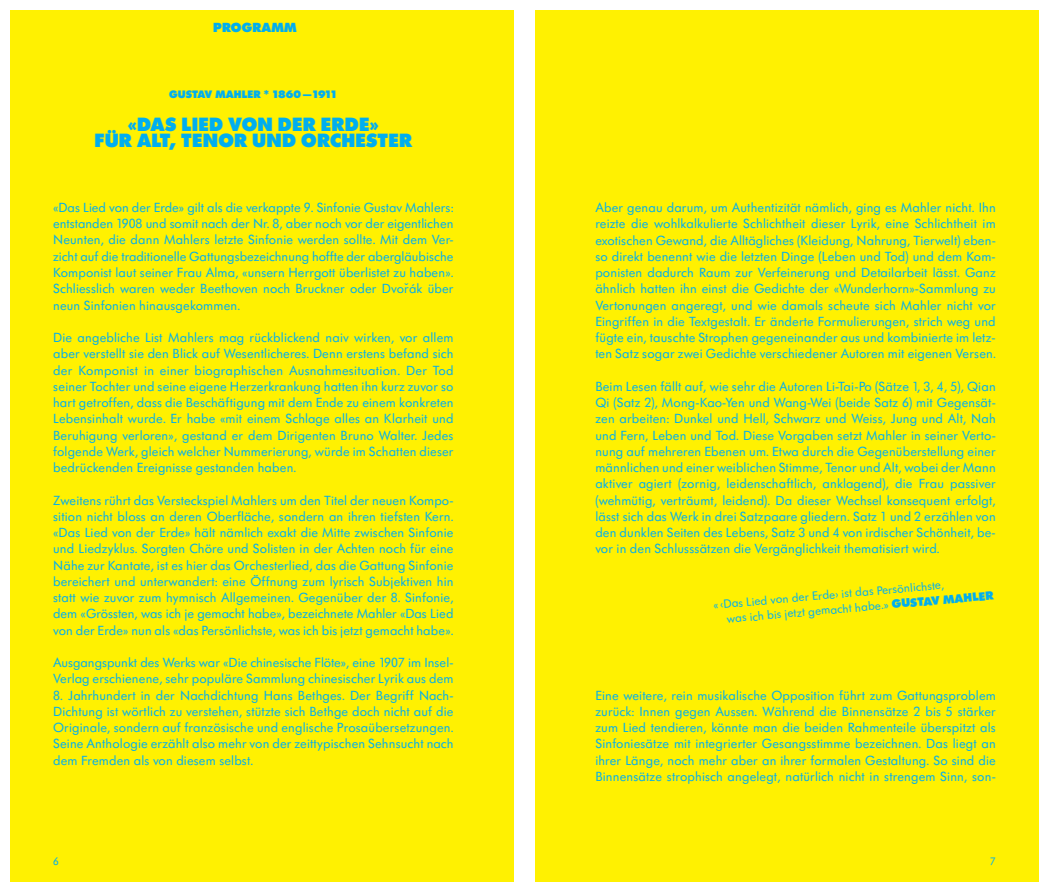
<style>
.page{position:relative;width:1049px;height:893px;background:#fff}
.page>*{position:absolute;margin:0;border:0;box-sizing:border-box;transform-origin:0 0}
.t1{font:800 20px/16.2px "Futura SB";letter-spacing:.01em;color:#00aeef;text-align:center}
.t2{font:13.75px/16.2px "Futura SB";letter-spacing:.01em;color:#00aeef;text-align:justify}
.t3{font:800 13.75px "Futura SB";letter-spacing:.01em;color:#00aeef}
.t4{font:12.5px/15px "Futura SB";color:#00aeef}
.t5{font:800 11.25px "Futura SB";letter-spacing:.01em;color:#00aeef}
.t6{font:11.25px "Futura SB";color:#00aeef}
.s1{font-weight:800}
</style>
<div class="page">
<div style="left:535px;top:11px;width:503px;height:871px;background:#fff101"></div>
<div style="left:11px;top:11px;width:503px;height:871px;background:#fff101"></div>
<p class="t3" style="left:213px;top:19px;width:85px">PROGRAMM</p>
<p class="t5" style="left:169px;top:88px;width:170px">GUSTAV MAHLER * 1860 —1911</p>
<h1 class="t1" style="left:95px;top:116px;width:319px">«DAS LIED VON DER ERDE»<br>FÜR ALT, TENOR UND ORCHESTER</h1>
<p class="t2" style="left:53px;top:200px;width:402px">«Das Lied von der Erde» gilt als die verkappte 9. Sinfonie Gustav Mahlers: entstanden 1908 und somit nach der Nr. 8, aber noch vor der eigentlichen Neunten, die dann Mahlers letzte Sinfonie werden sollte. Mit dem Ver&shy;zicht auf die traditionelle Gattungsbezeichnung hoffte der abergläubische Komponist laut seiner Frau Alma, «unsern Herrgott überlistet zu haben».<br>Schliesslich waren weder Beethoven noch Bruckner oder Dvorák über neun Sinfonien hinausgekommen.</p>
<p class="t2" style="left:53px;top:330px;width:402px">Die angebliche List Mahlers mag rückblickend naiv wirken, vor allem aber verstellt sie den Blick auf Wesentlicheres. Denn erstens befand sich der Komponist in einer biographischen Ausnahmesituation. Der Tod seiner Tochter und seine eigene Herzerkrankung hatten ihn kurz zuvor so hart getroffen, dass die Beschäftigung mit dem Ende zu einem konkreten Lebensinhalt wurde. Er habe «mit einem Schlage alles an Klarheit und Beruhigung verloren», gestand er dem Dirigenten Bruno Walter. Jedes folgende Werk, gleich welcher Nummerierung, würde im Schatten dieser bedrückenden Ereignisse gestanden haben.</p>
<p class="t2" style="left:53px;top:492px;width:402px">Zweitens rührt das Versteckspiel Mahlers um den Titel der neuen Kompo&shy;sition nicht bloss an deren Oberfläche, sondern an ihren tiefsten Kern. «Das Lied von der Erde» hält nämlich exakt die Mitte zwischen Sinfonie und Liedzyklus. Sorgten Chöre und Solisten in der Achten noch für eine Nähe zur Kantate, ist es hier das Orchesterlied, das die Gattung Sinfonie bereichert und unterwandert: eine Öffnung zum lyrisch Subjektiven hin statt wie zuvor zum hymnisch Allgemeinen. Gegenüber der 8. Sinfonie, dem «Grössten, was ich je gemacht habe», bezeichnete Mahler «Das Lied von der Erde» nun als «das Persönlichste, was ich bis jetzt gemacht habe».</p>
<p class="t2" style="left:53px;top:655px;width:402px">Ausgangspunkt des Werks war «Die chinesische Flöte», eine 1907 im Insel-<br>Verlag erschienene, sehr populäre Sammlung chinesischer Lyrik aus dem</p>
<p class="t2" style="left:53px;top:687px;width:402px">8. Jahrhundert in der Nachdichtung Hans Bethges. Der Begriff Nach-Dichtung ist wörtlich zu verstehen, stützte sich Bethge doch nicht auf die Originale, sondern auf französische und englische Prosaübersetzungen.<br>Seine Anthologie erzählt also mehr von der zeittypischen Sehnsucht nach dem Fremden als von diesem selbst.</p>
<p class="t2" style="left:407px;top:280px;width:6px">ˇ</p>
<p class="t2" style="left:595px;top:200px;width:402px">Aber genau darum, um Authentizität nämlich, ging es Mahler nicht. Ihn reizte die wohlkalkulierte Schlichtheit dieser Lyrik, eine Schlichtheit im exotischen Gewand, die Alltägliches (Kleidung, Nahrung, Tierwelt) eben&shy;so direkt benennt wie die letzten Dinge (Leben und Tod) und dem Kom&shy;ponisten dadurch Raum zur Verfeinerung und Detailarbeit lässt. Ganz ähnlich hatten ihn einst die Gedichte der «Wunderhorn»-Sammlung zu Vertonungen angeregt, und wie damals scheute sich Mahler nicht vor Eingriffen in die Textgestalt. Er änderte Formulierungen, strich weg und fügte ein, tauschte Strophen gegeneinander aus und kombinierte im letz&shy;ten Satz sogar zwei Gedichte verschiedener Autoren mit eigenen Versen.</p>
<p class="t2" style="left:595px;top:378px;width:402px">Beim Lesen fällt auf, wie sehr die Autoren Li-Tai-Po (Sätze 1, 3, 4, 5), Qian Qi (Satz 2), Mong-Kao-Yen und Wang-Wei (beide Satz 6) mit Gegensät&shy;zen arbeiten: Dunkel und Hell, Schwarz und Weiss, Jung und Alt, Nah und Fern, Leben und Tod. Diese Vorgaben setzt Mahler in seiner Verto&shy;nung auf mehreren Ebenen um. Etwa durch die Gegenüberstellung einer männlichen und einer weiblichen Stimme, Tenor und Alt, wobei der Mann aktiver agiert (zornig, leidenschaftlich, anklagend), die Frau passiver (wehmütig, verträumt, leidend). Da dieser Wechsel konsequent erfolgt, lässt sich das Werk in drei Satzpaare gliedern. Satz 1 und 2 erzählen von den dunklen Seiten des Lebens, Satz 3 und 4 von irdischer Schönheit, be&shy;vor in den Schlusssätzen die Vergänglichkeit thematisiert wird.</p>
<p class="t4" style="left:725px;top:596px;width:269px;text-indent:-12px;rotate:-5deg">«‹Das Lied von der Erde› ist das Persönlichste,<br>was ich bis jetzt gemacht habe.» <span class="s1">GUSTAV MAHLER</span></p>
<p class="t2" style="left:595px;top:687px;width:402px">Eine weitere, rein musikalische Opposition führt zum Gattungsproblem zurück: Innen gegen Aussen. Während die Binnensätze 2 bis 5 stärker zum Lied tendieren, könnte man die beiden Rahmenteile überspitzt als Sinfoniesätze mit integrierter Gesangsstimme bezeichnen. Das liegt an ihrer Länge, noch mehr aber an ihrer formalen Gestaltung. So sind die Binnensätze strophisch angelegt, natürlich nicht in strengem Sinn, son-</p>
<p class="t6" style="left:53px;top:855px;width:7px">6</p>
<p class="t6" style="left:990px;top:855px;width:7px">7</p>
</div>
